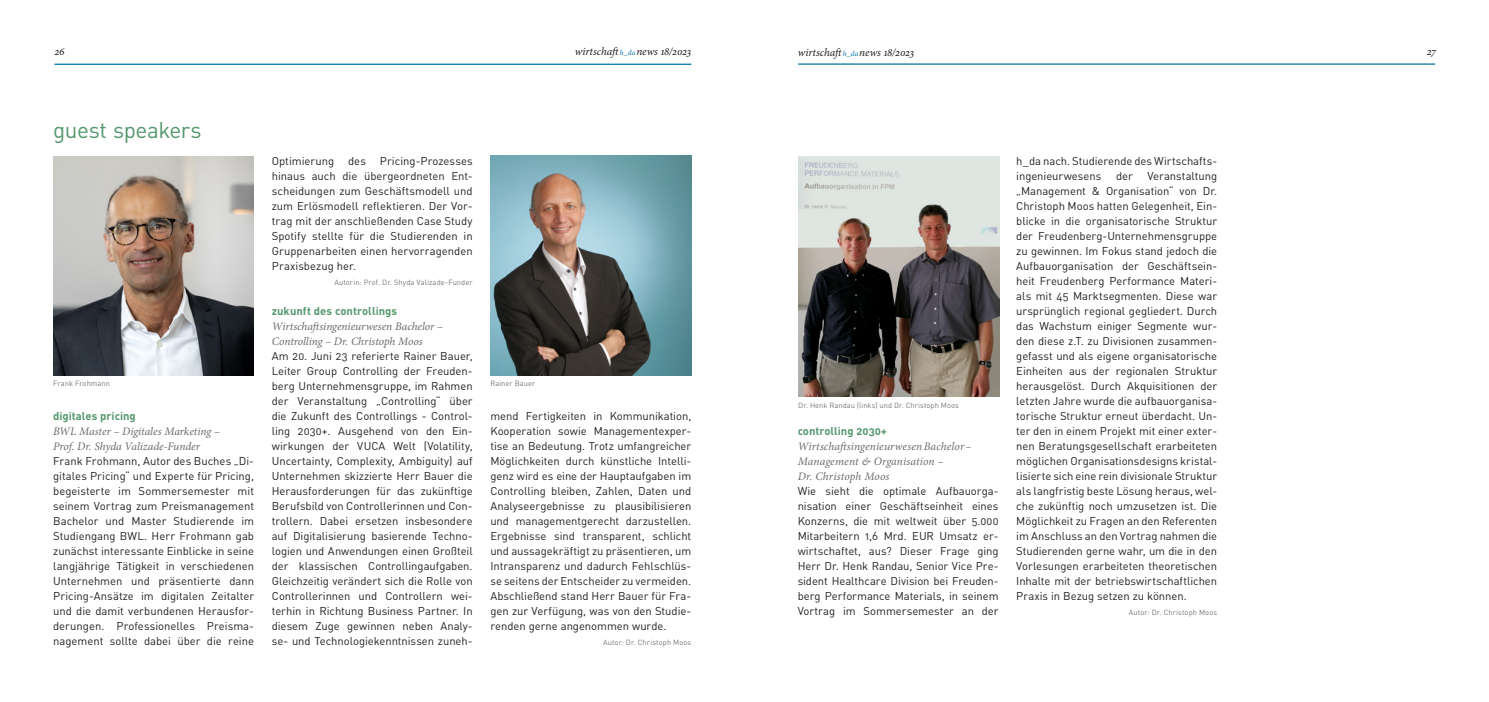
<style>
.page{position:relative;width:1489px;height:702px;background:#fff}
.page>*{position:absolute;margin:0;border:0;box-sizing:border-box;transform-origin:0 0}
.Überschrift_18_20{font:22.5px "DINOT";letter-spacing:-.02em;color:#55986e}
._0_Fließtext_Blocksa{font:italic 11.5px/15px "Minion Pro";color:#6b6b6e}
._0_Fließtext_Blocksa-2{font:11.25px/15px "DINOT";letter-spacing:-.005em;color:#231f20;text-align:justify}
.t1{font:italic 11.25px "Minion Pro";letter-spacing:-.01em;color:#231f20}
._0_Fließtext_Blocksa-3{font:700 11.25px "DINOT";color:#55986e}
._0_Fließtext_Blocksa-4{font:7.5px "DINOT";letter-spacing:.015em;color:#76787b}
._0_Legende_Regular{font:7.5px "DINOT";letter-spacing:.005em;color:#76787b}
.s1{font-size:7.5px;color:#0071a9}
</style>
<div class="page">
<hr style="left:54px;top:64px;width:637px;height:1px;background:#0071a9">
<hr style="left:798px;top:63px;width:636px;height:2px;background:#0071a9">
<img style="left:53px;top:156px;width:200px;height:220px">
<img style="left:490px;top:155px;width:201px;height:220px">
<img style="left:798px;top:156px;width:201px;height:240px">
<p class="t1" style="left:54px;top:44px;width:12px">26</p>
<p class="t1" style="left:574px;top:43px;width:118px">wirtschaft<span class="s1">h_da</span>news 18/2023</p>
<p class="t1" style="left:797px;top:45px;width:118px">wirtschaft<span class="s1">h_da</span>news 18/2023</p>
<p class="t1" style="left:1426px;top:44px;width:11px">27</p>
<p class="Überschrift_18_20" style="left:53px;top:114px;width:150px">guest speakers</p>
<p class="_0_Legende_Regular" style="left:53px;top:378px;width:58px">Frank Frohmann</p>
<p class="_0_Fließtext_Blocksa-3" style="left:53px;top:408px;width:84px">digitales pricing</p>
<p class="_0_Fließtext_Blocksa" style="left:53px;top:424px;width:168px">BWL Master – Digitales Marketing –</p>
<p class="_0_Fließtext_Blocksa" style="left:53px;top:439px;width:148px">Prof. Dr. Shyda Valizade-Funder</p>
<p class="_0_Fließtext_Blocksa-2" style="left:53px;top:453px;width:202px">Frank Frohmann, Autor des Buches „Di&shy;gitales Pricing“ und Experte für Pricing, begeisterte im Sommersemester mit seinem Vortrag zum Preismanagement Bachelor und Master Studierende im Studiengang BWL. Herr Frohmann gab zunächst interessante Einblicke in seine langjährige Tätigkeit in verschiedenen Unternehmen und präsentierte dann Pricing-Ansätze im digitalen Zeitalter und die damit verbundenen Herausfor&shy;derungen. Professionelles Preisma&shy;nagement sollte dabei über die reine</p>
<p class="_0_Fließtext_Blocksa-2" style="left:272px;top:153px;width:202px">Optimierung des Pricing-Prozesses hinaus auch die übergeordneten Ent&shy;scheidungen zum Geschäftsmodell und zum Erlösmodell reflektieren. Der Vor&shy;trag mit der anschließenden Case Study Spotify stellte für die Studierenden in Gruppenarbeiten einen hervorragenden Praxisbezug her.</p>
<p class="_0_Fließtext_Blocksa-4" style="left:334px;top:277px;width:140px">Autorin: Prof. Dr. Shyda Valizade-Funder</p>
<p class="_0_Fließtext_Blocksa-3" style="left:272px;top:303px;width:127px">zukunft des controllings</p>
<p class="_0_Fließtext_Blocksa" style="left:272px;top:319px;width:173px">Wirtschaftsingenieurwesen Bachelor –<br>Controlling – Dr. Christoph Moos</p>
<p class="_0_Fließtext_Blocksa-2" style="left:272px;top:348px;width:202px">Am 20. Juni 23 referierte Rainer Bauer, Leiter Group Controlling der Freuden&shy;berg Unternehmensgruppe, im Rahmen der Veranstaltung „Controlling“ über die Zukunft des Controllings - Control&shy;ling 2030+. Ausgehend von den Ein&shy;wirkungen der VUCA Welt (Volatility, Uncertainty, Complexity, Ambiguity) auf Unternehmen skizzierte Herr Bauer die Herausforderungen für das zukünftige Berufsbild von Controllerinnen und Con&shy;trollern. Dabei ersetzen insbesondere auf Digitalisierung basierende Techno&shy;logien und Anwendungen einen Großteil der klassischen Controllingaufgaben.<br>Gleichzeitig verändert sich die Rolle von Controllerinnen und Controllern wei&shy;terhin in Richtung Business Partner. In diesem Zuge gewinnen neben Analy&shy;se- und Technologiekenntnissen zuneh-</p>
<p class="_0_Legende_Regular" style="left:490px;top:378px;width:46px">Rainer Bauer</p>
<p class="_0_Fließtext_Blocksa-2" style="left:490px;top:408px;width:202px">mend Fertigkeiten in Kommunikation, Kooperation sowie Managementexper&shy;tise an Bedeutung. Trotz umfangreicher Möglichkeiten durch künstliche Intelli&shy;genz wird es eine der Hauptaufgaben im Controlling bleiben, Zahlen, Daten und Analyseergebnisse zu plausibilisieren und managementgerecht darzustellen.<br>Ergebnisse sind transparent, schlicht und aussagekräftigt zu präsentieren, um Intransparenz und dadurch Fehlschlüs&shy;se seitens der Entscheider zu vermeiden.<br>Abschließend stand Herr Bauer für Fra&shy;gen zur Verfügung, was von den Studie&shy;renden gerne angenommen wurde.</p>
<p class="_0_Fließtext_Blocksa-4" style="left:603px;top:637px;width:90px">Autor: Dr. Christoph Moos</p>
<p class="_0_Legende_Regular" style="left:798px;top:400px;width:162px">Dr. Henk Randau (links) und Dr. Christoph Moos</p>
<p class="_0_Fließtext_Blocksa-3" style="left:797px;top:423px;width:91px">controlling 2030+</p>
<p class="_0_Fließtext_Blocksa" style="left:797px;top:439px;width:175px">Wirtschaftsingenieurwesen Bachelor –<br>Management &amp; Organisation –<br>Dr. Christoph Moos</p>
<p class="_0_Fließtext_Blocksa-2" style="left:797px;top:483px;width:202px">Wie sieht die optimale Aufbauorga&shy;nisation einer Geschäftseinheit eines Konzerns, die mit weltweit über 5.000<br>Mitarbeitern 1,6 Mrd. EUR Umsatz er&shy;wirtschaftet, aus? Dieser Frage ging Herr Dr. Henk Randau, Senior Vice Pre&shy;sident Healthcare Division bei Freuden&shy;berg Performance Materials, in seinem Vortrag im Sommersemester an der</p>
<p class="_0_Fließtext_Blocksa-2" style="left:1016px;top:153px;width:202px">h_da nach. Studierende des Wirtschafts&shy;ingenieurwesens</p>
<p class="_0_Fließtext_Blocksa-2" style="left:1016px;top:168px;width:202px;text-indent:131px">Veranstaltung „Management &amp; Organisation“ von Dr.<br>Christoph Moos hatten Gelegenheit, Ein&shy;blicke in die organisatorische Struktur der Freudenberg-Unternehmensgruppe zu gewinnen. Im Fokus stand jedoch die Aufbauorganisation der Geschäftsein&shy;heit Freudenberg Performance Materi&shy;als mit 45 Marktsegmenten. Diese war ursprünglich regional gegliedert. Durch das Wachstum einiger Segmente wur&shy;den diese z.T. zu Divisionen zusammen&shy;gefasst und als eigene organisatorische Einheiten aus der regionalen Struktur herausgelöst. Durch Akquisitionen der letzten Jahre wurde die aufbauorganisa&shy;torische Struktur erneut überdacht. Un&shy;ter den in einem Projekt mit einer exter&shy;nen Beratungsgesellschaft erarbeiteten möglichen Organisationsdesigns kristal&shy;lisierte sich eine rein divisionale Struktur als langfristig beste Lösung heraus, wel&shy;che zukünftig noch umzusetzen ist. Die Möglichkeit zu Fragen an den Referenten im Anschluss an den Vortrag nahmen die Studierenden gerne wahr, um die in den Vorlesungen erarbeiteten theoretischen Inhalte mit der betriebswirtschaftlichen Praxis in Bezug setzen zu können.</p>
<p class="_0_Fließtext_Blocksa-4" style="left:1128px;top:607px;width:90px">Autor: Dr. Christoph Moos</p>
<p class="_0_Fließtext_Blocksa-2" style="left:1115px;top:168px;width:18px">der</p>
</div>
